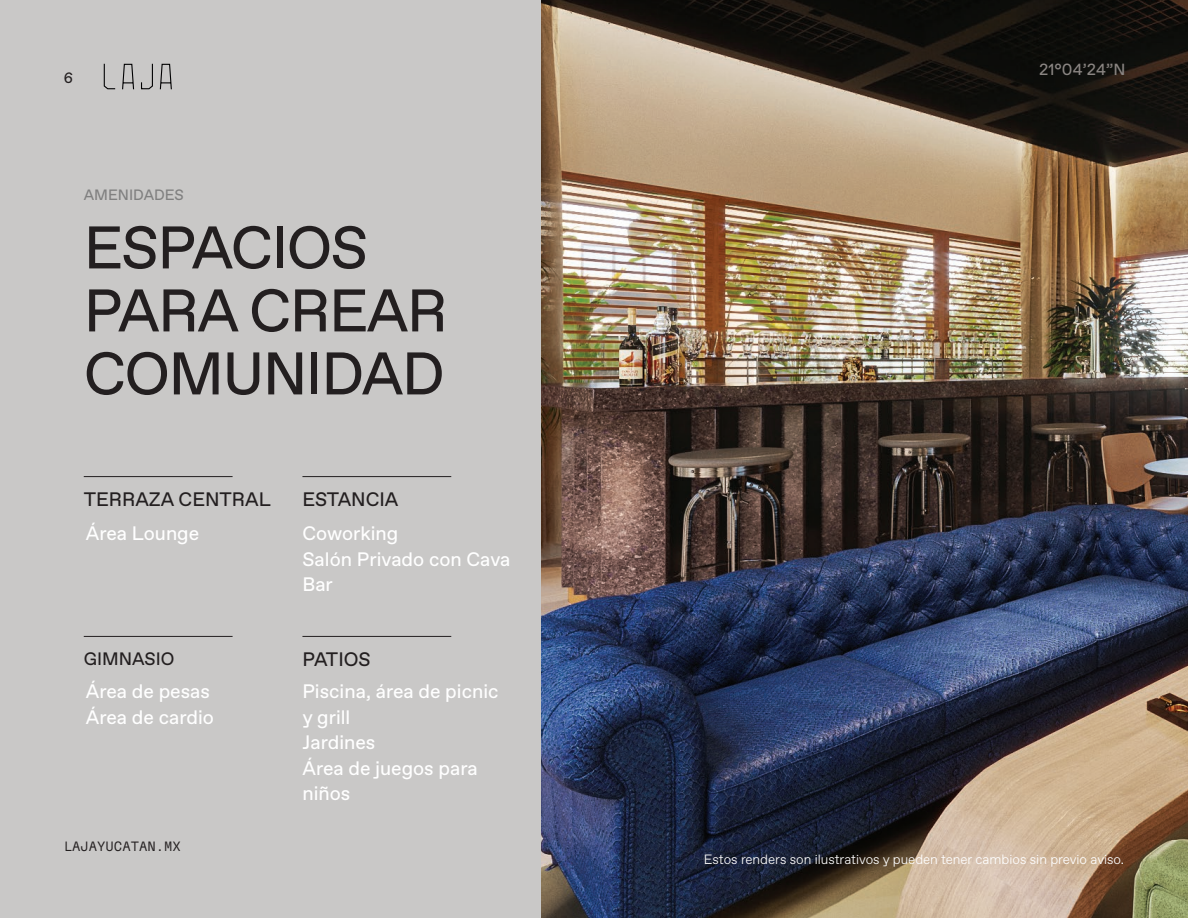
<style>
.page{position:relative;width:1188px;height:918px;background:#c9c8c7}
.page>*{position:absolute;margin:0;border:0;box-sizing:border-box;transform-origin:0 0}
.t1{font:60px/63px "Favorit";letter-spacing:-.025em;color:#231f20}
.t2{font:19.5px/25.5px "Favorit";color:#fff}
.t3{font:19.5px "Favorit";color:#231f20}
.t4{font:18px "Favorit";color:#231f20}
.t5{font:16.2px "Favorit";color:#8a8582}
.t6{font:15px "Favorit";color:#808080}
.t7{font:15px "Favorit";color:#231f20}
.t8{font:300 13.5px "Favorit";color:#fff}
.t9{font:300 13.5px "GT Flexa Mono";color:#231f20}
</style>
<div class="page">
<img style="left:542px;top:0;width:646px;height:918px">
<svg style="left:122px;top:64px;width:12px;height:25px"></svg>
<svg style="left:160px;top:64px;width:12px;height:25px"></svg>
<svg style="left:104px;top:64px;width:11px;height:25px"></svg>
<svg style="left:141px;top:64px;width:12px;height:25px"></svg>
<hr style="left:84px;top:476px;width:149px;height:1px;background:#231f20">
<hr style="left:84px;top:636px;width:149px;height:1px;background:#231f20">
<hr style="left:302px;top:476px;width:149px;height:1px;background:#231f20">
<hr style="left:302px;top:636px;width:149px;height:1px;background:#231f20">
<p class="t7" style="left:64px;top:68px;width:11px">6</p>
<p class="t6" style="left:84px;top:184px;width:102px">AMENIDADES</p>
<h1 class="t1" style="left:84px;top:215px;width:365px">ESPACIOS<br>PARA CREAR<br>COMUNIDAD</h1>
<p class="t3" style="left:84px;top:486px;width:189px">TERRAZA CENTRAL</p>
<p class="t3" style="left:302px;top:486px;width:98px">ESTANCIA</p>
<p class="t2" style="left:86px;top:520px;width:115px">Área Lounge</p>
<p class="t2" style="left:302px;top:520px;width:210px">Coworking<br>Salón Privado con Cava<br>Bar</p>
<p class="t4" style="left:84px;top:647px;width:92px">GIMNASIO</p>
<p class="t3" style="left:302px;top:646px;width:70px">PATIOS</p>
<p class="t2" style="left:86px;top:678px;width:129px">Área de pesas<br>Área de cardio</p>
<p class="t2" style="left:302px;top:678px;width:198px">Piscina, área de picnic y grill<br>Jardines<br>Área de juegos para niños</p>
<p class="t9" style="left:64px;top:838px;width:119px">LAJAYUCATAN.MX</p>
<p class="t5" style="left:1039px;top:59px;width:88px">21°04’24”N</p>
<p class="t8" style="left:704px;top:851px;width:422px">Estos renders son ilustrativos y pueden tener cambios sin previo aviso.</p>
</div>
